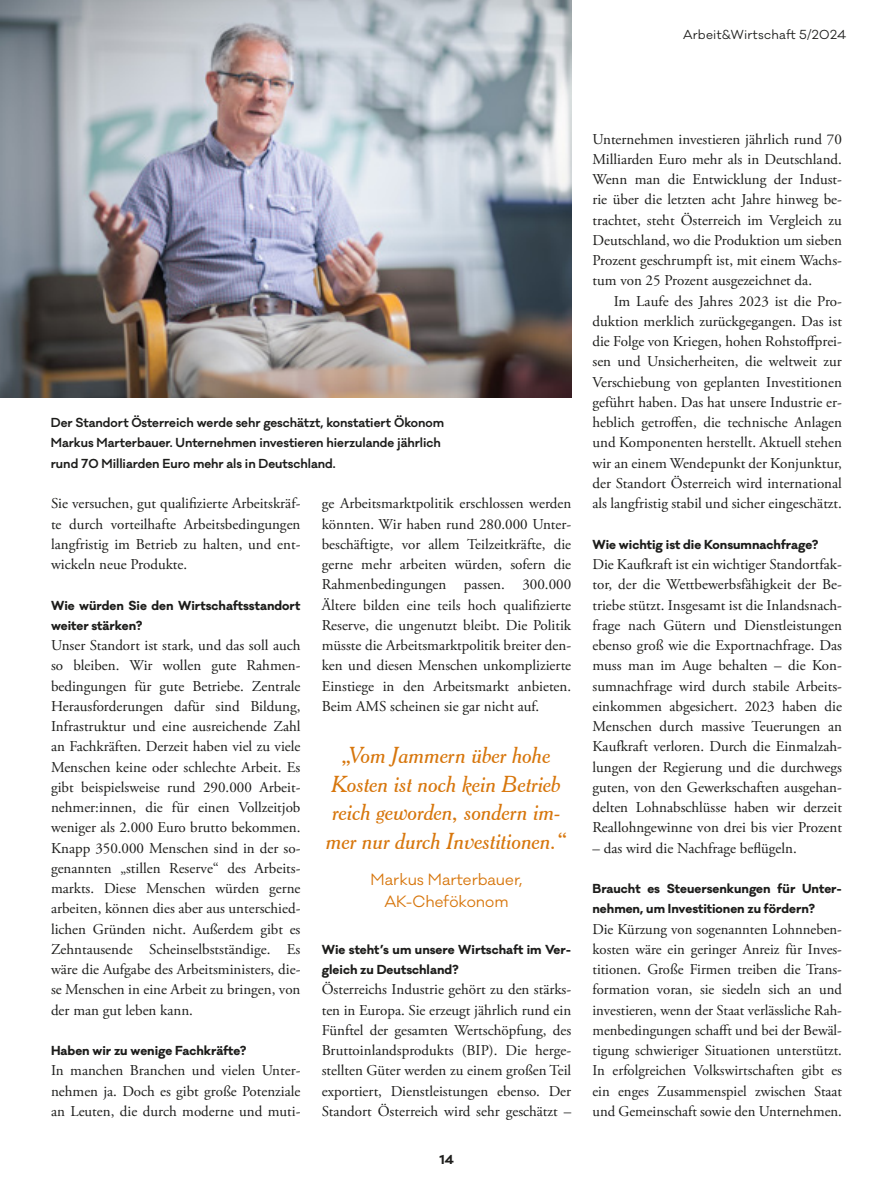
<style>
.page{position:relative;width:893px;height:1191px;background:#fff}
.page>*{position:absolute;margin:0;border:0;box-sizing:border-box;transform-origin:0 0}
.t1{font:italic 22.5px/28.5px "Cheltenham BT";color:#d7760c;text-align:center}
.t2{font:15px/20.2px "Adobe Garamond Pro";color:#1d1d1b;text-align:justify}
.t3{font:15px/22.5px "Galano Classic";color:#d7760c;text-align:center}
.t4{font:700 12px/20.2px "Galano Classic";color:#1d1d1b}
.t5{font:600 12px/20.2px "Galano Classic";letter-spacing:-.005em;color:#1d1d1b}
.t6{font:12px "Galano Classic";letter-spacing:.02em;color:#1d1d1b}
</style>
<div class="page">
<img style="left:0;top:0;width:571px;height:398px">
<p class="t6" style="left:683px;top:27px;width:165px">Arbeit&amp;Wirtschaft 5/2024</p>
<p class="t5" style="left:51px;top:413px;width:395px">Der Standort Österreich werde sehr geschätzt, konstatiert Ökonom<br>Markus Marterbauer. Unternehmen investieren hierzulande jährlich rund 70 Milliarden Euro mehr als in Deutschland.</p>
<p class="t2" style="left:51px;top:494px;width:251px">Sie versuchen, gut qualifizierte Arbeitskräf&shy;te durch vorteilhafte Arbeitsbedingungen langfristig im Betrieb zu halten, und ent&shy;wickeln neue Produkte.</p>
<p class="t4" style="left:51px;top:595px;width:251px">Wie würden Sie den Wirtschaftsstandort weiter stärken?</p>
<p class="t2" style="left:51px;top:635px;width:251px">Unser Standort ist stark, und das soll auch so bleiben. Wir wollen gute Rahmen&shy;bedingungen für gute Betriebe. Zentrale Herausforderungen dafür sind Bildung, Infrastruktur und eine ausreichende Zahl an Fachkräften. Derzeit haben viel zu viele Menschen keine oder schlechte Arbeit. Es gibt beispielsweise rund 290.000 Arbeit&shy;nehmer:innen, die für einen Vollzeitjob weniger als 2.000 Euro brutto bekommen.<br>Knapp 350.000 Menschen sind in der so&shy;genannten „stillen Reserve“ des Arbeits&shy;markts. Diese Menschen würden gerne arbeiten, können dies aber aus unterschied&shy;lichen Gründen nicht. Außerdem gibt es Zehntausende Scheinselbstständige. Es wäre die Aufgabe des Arbeitsministers, die&shy;se Menschen in eine Arbeit zu bringen, von der man gut leben kann.</p>
<p class="t4" style="left:51px;top:1040px;width:197px">Haben wir zu wenige Fachkräfte?</p>
<p class="t2" style="left:51px;top:1061px;width:251px">In manchen Branchen und vielen Unter&shy;nehmen ja. Doch es gibt große Potenziale an Leuten, die durch moderne und muti-</p>
<p class="t2" style="left:322px;top:494px;width:251px">ge Arbeitsmarktpolitik erschlossen werden könnten. Wir haben rund 280.000 Unter&shy;beschäftigte, vor allem Teilzeitkräfte, die gerne mehr arbeiten würden, sofern die Rahmenbedingungen passen. 300.000<br>Ältere bilden eine teils hoch qualifizierte Reserve, die ungenutzt bleibt. Die Politik müsste die Arbeitsmarktpolitik breiter den&shy;ken und diesen Menschen unkomplizierte Einstiege in den Arbeitsmarkt anbieten.<br>Beim AMS scheinen sie gar nicht auf.</p>
<h1 class="t1" style="left:326px;top:741px;width:242px">„Vom Jammern über hohe<br>Kosten ist noch kein Betrieb reich geworden, sondern im&shy;mer nur durch Investitionen.“</h1>
<p class="t3" style="left:371px;top:868px;width:153px">Markus Marterbauer,<br>AK-Chefökonom</p>
<p class="t4" style="left:322px;top:939px;width:251px">Wie steht’s um unsere Wirtschaft im Ver&shy;gleich zu Deutschland?</p>
<p class="t2" style="left:322px;top:980px;width:251px">Österreichs Industrie gehört zu den stärks&shy;ten in Europa. Sie erzeugt jährlich rund ein Fünftel der gesamten Wertschöpfung, des Bruttoinlandsprodukts (BIP). Die herge&shy;stellten Güter werden zu einem großen Teil exportiert, Dienstleistungen ebenso. Der Standort Österreich wird sehr geschätzt –</p>
<p class="t4" style="left:439px;top:1149px;width:16px">14</p>
<p class="t2" style="left:592px;top:129px;width:251px">Unternehmen investieren jährlich rund 70<br>Milliarden Euro mehr als in Deutschland.<br>Wenn man die Entwicklung der Indust&shy;rie über die letzten acht Jahre hinweg be&shy;trachtet, steht Österreich im Vergleich zu Deutschland, wo die Produktion um sieben Prozent geschrumpft ist, mit einem Wachs&shy;tum von 25 Prozent ausgezeichnet da.</p>
<p class="t2" style="left:592px;top:291px;width:251px;text-indent:21px">Im Laufe des Jahres 2023 ist die Pro&shy;duktion merklich zurückgegangen. Das ist die Folge von Kriegen, hohen Rohstoffprei&shy;sen und Unsicherheiten, die weltweit zur Verschiebung von geplanten Investitionen geführt haben. Das hat unsere Industrie er&shy;heblich getroffen, die technische Anlagen und Komponenten herstellt. Aktuell stehen wir an einem Wendepunkt der Konjunktur, der Standort Österreich wird international als langfristig stabil und sicher eingeschätzt.</p>
<p class="t4" style="left:592px;top:534px;width:227px">Wie wichtig ist die Konsumnachfrage?</p>
<p class="t2" style="left:592px;top:554px;width:251px">Die Kaufkraft ist ein wichtiger Standortfak&shy;tor, der die Wettbewerbsfähigkeit der Be&shy;triebe stützt. Insgesamt ist die Inlandsnach&shy;frage nach Gütern und Dienstleistungen ebenso groß wie die Exportnachfrage. Das muss man im Auge behalten – die Kon&shy;sumnachfrage wird durch stabile Arbeits&shy;einkommen abgesichert. 2023 haben die Menschen durch massive Teuerungen an Kaufkraft verloren. Durch die Einmalzah&shy;lungen der Regierung und die durchwegs guten, von den Gewerkschaften ausgehan&shy;delten Lohnabschlüsse haben wir derzeit Reallohngewinne von drei bis vier Prozent</p>
<p class="t2" style="left:592px;top:838px;width:206px">– das wird die Nachfrage beflügeln.</p>
<p class="t4" style="left:592px;top:878px;width:251px">Braucht es Steuersenkungen für Unter&shy;nehmen, um Investitionen zu fördern?</p>
<p class="t2" style="left:592px;top:919px;width:251px">Die Kürzung von sogenannten Lohnneben&shy;kosten wäre ein geringer Anreiz für Inves&shy;titionen. Große Firmen treiben die Trans&shy;formation voran, sie siedeln sich an und investieren, wenn der Staat verlässliche Rah&shy;menbedingungen schafft und bei der Bewäl&shy;tigung schwieriger Situationen unterstützt.<br>In erfolgreichen Volkswirtschaften gibt es ein enges Zusammenspiel zwischen Staat und Gemeinschaft sowie den Unternehmen.</p>
</div>
